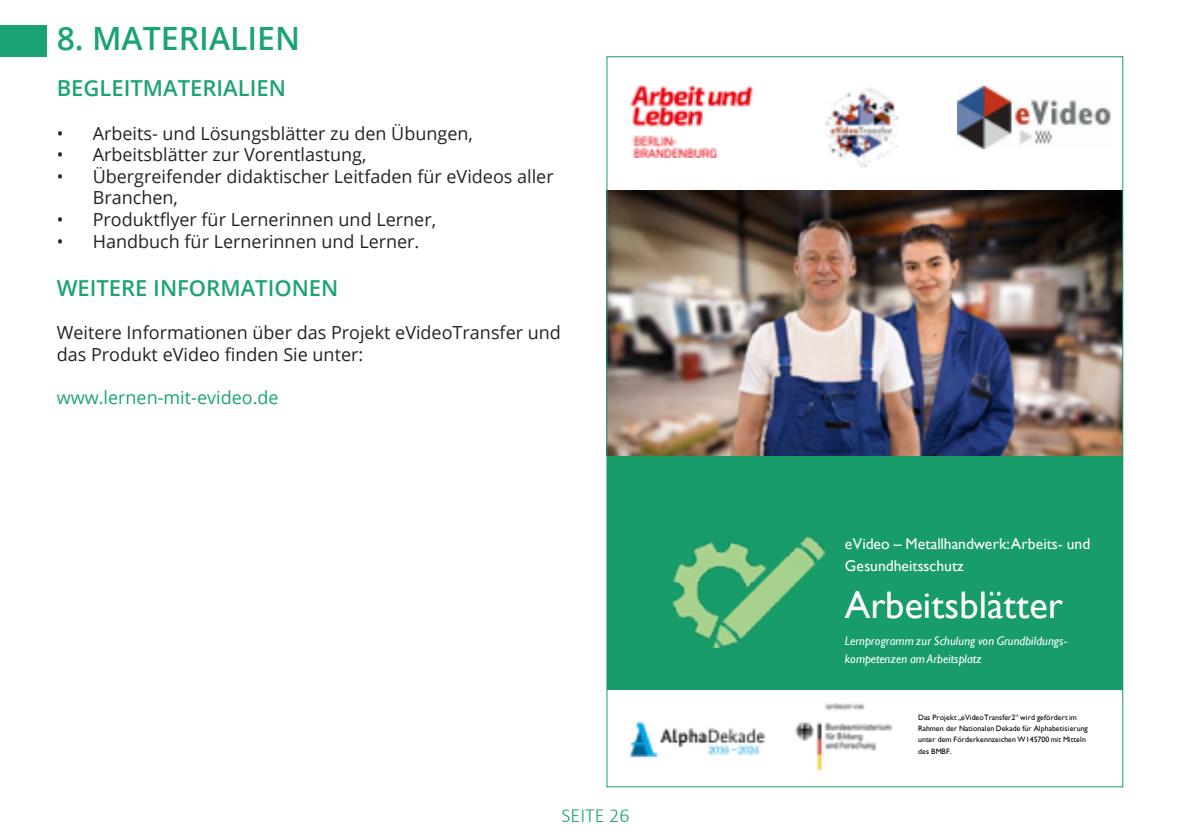
<style>
.page{position:relative;width:1191px;height:840px;background:#fff}
.page>*{position:absolute;margin:0;border:0;box-sizing:border-box;transform-origin:0 0}
.t1{font:38.4px "Gill Sans";color:#fff}
.t2{font:600 32px "Open Sans";color:#1ca374}
.t3{font:600 22px "Open Sans";color:#1ca374}
.t4{font:300 20px "Calibri";color:#1ca374}
.t5{font:18px/21.6px "Open Sans";color:#1f2522}
.t6{font:18px "Open Sans";color:#1ca374}
.t7{font:15.6px/22.2px "Gill Sans";color:#fff}
.t8{font:italic 12.4px/17.6px "Gill Sans";letter-spacing:.005em;color:#fff}
.t9{font:7.8px/11.2px "Gill Sans";letter-spacing:.02em;color:#000}
</style>
<div class="page">
<div style="left:607px;top:455px;width:515px;height:234px;background:#179c6a"></div>
<img style="left:795px;top:702px;width:98px;height:69px">
<img style="left:957px;top:87px;width:154px;height:61px">
<img style="left:825px;top:88px;width:74px;height:79px">
<img style="left:630px;top:85px;width:123px;height:72px">
<img style="left:630px;top:721px;width:136px;height:37px">
<img style="left:608px;top:190px;width:513px;height:265px">
<img style="left:673px;top:535px;width:151px;height:112px">
<div style="left:0;top:26px;width:47px;height:31px;background:#1ca374"></div>
<h2 class="t2" style="left:57px;top:16px;width:245px">8. MATERIALIEN</h2>
<p class="t3" style="left:57px;top:73px;width:231px">BEGLEITMATERIALIEN</p>
<p class="t5" style="left:57px;top:122px;width:418px">• Arbeits- und Lösungsblätter zu den Übungen,</p>
<p class="t5" style="left:57px;top:143px;width:311px">• Arbeitsblätter zur Vorentlastung,</p>
<p class="t5" style="left:93px;top:165px;width:462px;text-indent:-36px">• Übergreifender didaktischer Leitfaden für eVideos aller<br>Branchen,</p>
<p class="t5" style="left:57px;top:208px;width:381px">• Produktflyer für Lernerinnen und Lerner,</p>
<p class="t5" style="left:57px;top:230px;width:364px">• Handbuch für Lernerinnen und Lerner.</p>
<p class="t3" style="left:57px;top:272px;width:283px">WEITERE INFORMATIONEN</p>
<p class="t5" style="left:57px;top:321px;width:506px">Weitere Informationen über das Projekt eVideoTransfer und das Produkt eVideo finden Sie unter:</p>
<p class="t6" style="left:57px;top:385px;width:223px">www.lernen-mit-evideo.de</p>
<p class="t4" style="left:561px;top:802px;width:69px">SEITE 26</p>
<p class="t7" style="left:845px;top:532px;width:247px">eVideo – Metallhandwerk: Arbeits- und<br>Gesundheitsschutz</p>
<h1 class="t1" style="left:845px;top:582px;width:219px">Arbeitsblätter</h1>
<p class="t8" style="left:845px;top:632px;width:224px">Lernprogramm zur Schulung von Grundbildungs&shy;kompetenzen am Arbeitsplatz</p>
<p class="t9" style="left:918px;top:711px;width:171px">Das Projekt „eVideoTransfer2“ wird gefördert im Rahmen der Nationalen Dekade für Alphabetisierung unter dem Förderkennzeichen W145700 mit Mitteln des BMBF.</p>
</div>
